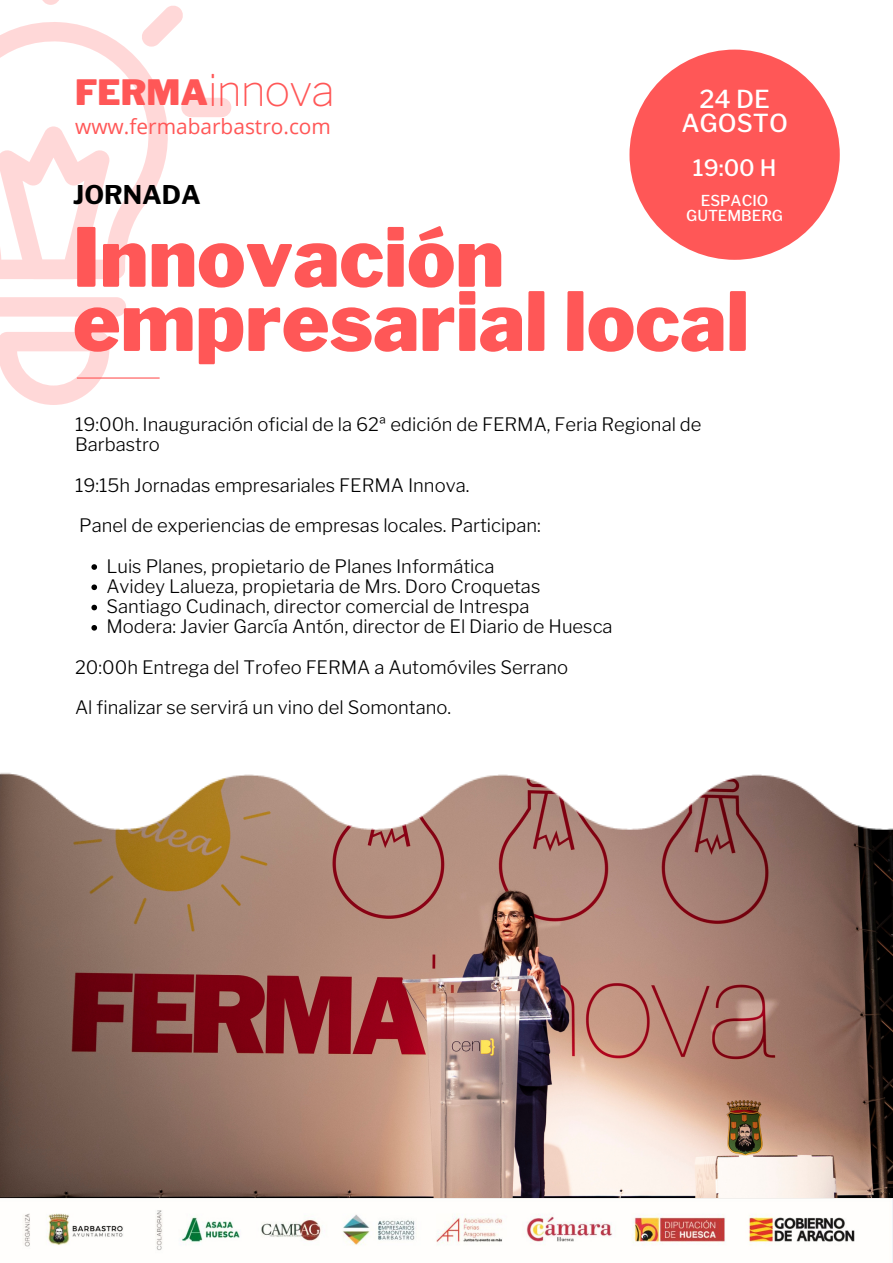
<style>
.page{position:relative;width:893px;height:1263px;background:#fff}
.page>*{position:absolute;margin:0;border:0;box-sizing:border-box;transform-origin:0 0}
.t1{font:900 80.62px "Libre Franklin";color:#ff5757}
.t2{font:100 43.28px "Libre Franklin";letter-spacing:-.02em;color:#ff5757}
.t3{font:900 34.65px "Libre Franklin";color:#ff5757}
.t4{font:700 25.58px "Libre Franklin";color:#000}
.t5{font:500 24.6px "Libre Franklin";color:#fff}
.t6{font:500 22.5px "Libre Franklin";color:#fff}
.t7{font:20.85px "Open Sans";color:#ff5757}
.t8{font:300 18.45px/20.2px "Libre Franklin";color:#000}
.t9{font:500 15px "Libre Franklin";color:#fff}
</style>
<div class="page">
<img style="left:0;top:844px;width:893px;height:419px">
<img style="left:0;top:604px;width:893px;height:240px">
<hr style="left:77px;top:377px;width:83px;height:2px;background:#ff5757">
<div style="left:629px;top:50px;width:210px;height:210px;background:#ff5757;border-radius:50%"></div>
<div style="left:181px;top:98px;width:50px;height:19px;background:#ffd8d8;border-radius:10px"></div>
<div style="left:0;top:297px;width:126px;height:20px;background:#ffd8d8"></div>
<svg style="left:0;top:332px;width:109px;height:73px"></svg>
<svg style="left:0;top:0;width:184px;height:279px"></svg>
<svg style="left:91px;top:564px;width:6px;height:6px"></svg>
<svg style="left:91px;top:584px;width:6px;height:6px"></svg>
<svg style="left:91px;top:605px;width:6px;height:5px"></svg>
<svg style="left:91px;top:625px;width:6px;height:6px"></svg>
<img style="left:0;top:1198px;width:892px;height:65px">
<p class="t2" style="left:208px;top:64px;width:128px">innova</p>
<p class="t3" style="left:75px;top:71px;width:134px">FERMA</p>
<p class="t7" style="left:75px;top:112px;width:257px">www.fermabarbastro.com</p>
<p class="t4" style="left:73px;top:179px;width:129px">JORNADA</p>
<p class="t5" style="left:699px;top:84px;width:72px">24 DE</p>
<p class="t5" style="left:681px;top:108px;width:108px">AGOSTO</p>
<p class="t6" style="left:693px;top:154px;width:85px">19:00 H</p>
<p class="t9" style="left:701px;top:191px;width:69px">ESPACIO</p>
<p class="t9" style="left:686px;top:206px;width:98px">GUTEMBERG</p>
<p class="t1" style="left:73px;top:209px;width:433px">Innovación</p>
<p class="t1" style="left:73px;top:273px;width:677px">empresarial local</p>
<p class="t8" style="left:75px;top:414px;width:628px">19:00h. Inauguración oficial de la 62ª edición de FERMA, Feria Regional de<br>Barbastro</p>
<p class="t8" style="left:75px;top:475px;width:396px">19:15h Jornadas empresariales FERMA Innova.</p>
<p class="t8" style="left:79px;top:515px;width:463px">Panel de experiencias de empresas locales. Participan:</p>
<p class="t8" style="left:106px;top:556px;width:389px">Luis Planes, propietario de Planes Informática</p>
<p class="t8" style="left:106px;top:576px;width:435px">Avidey Lalueza, propietaria de Mrs. Doro Croquetas</p>
<p class="t8" style="left:106px;top:596px;width:424px">Santiago Cudinach, director comercial de Intrespa</p>
<p class="t8" style="left:106px;top:617px;width:508px">Modera: Javier García Antón, director de El Diario de Huesca</p>
<p class="t8" style="left:75px;top:657px;width:494px">20:00h Entrega del Trofeo FERMA a Automóviles Serrano</p>
<p class="t8" style="left:75px;top:698px;width:377px">Al finalizar se servirá un vino del Somontano.</p>
</div>
